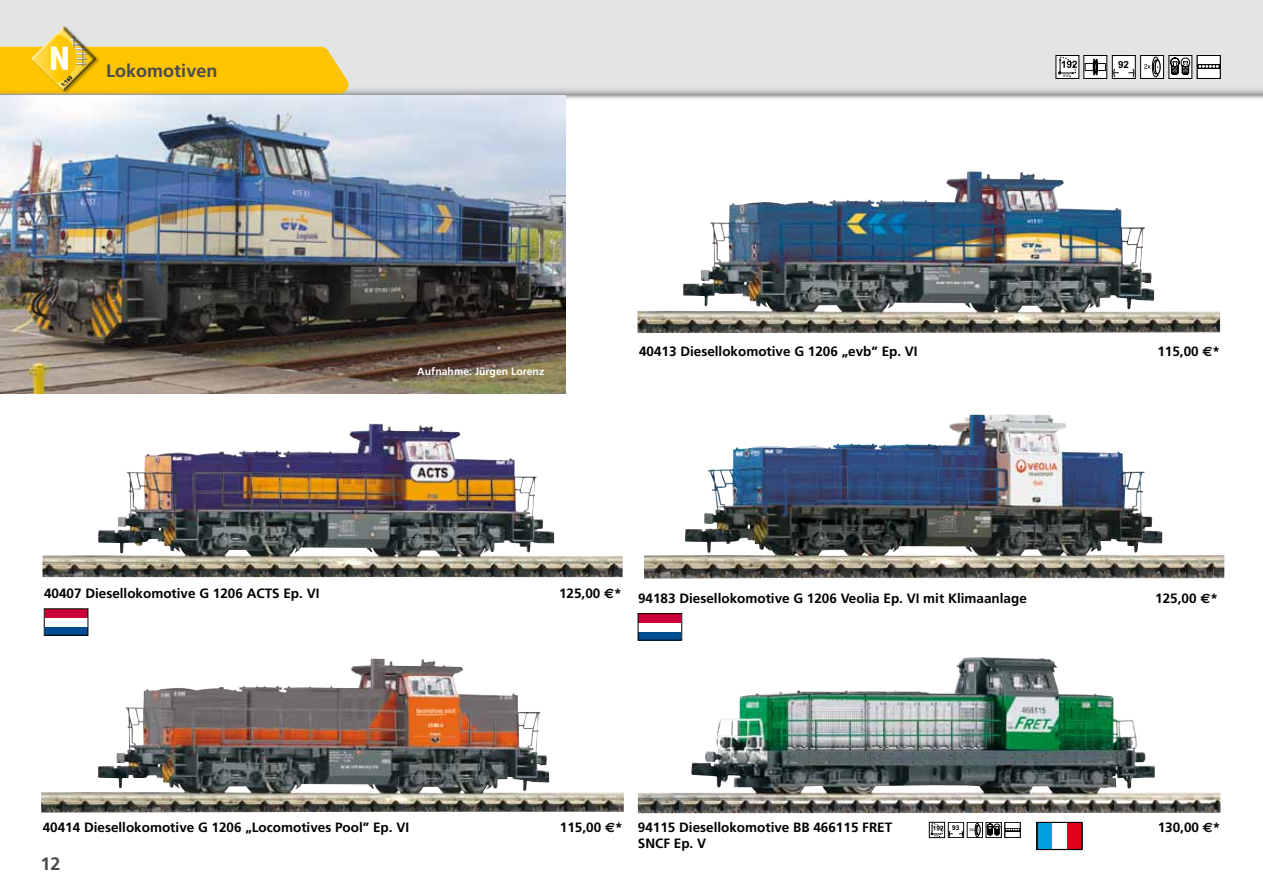
<style>
.page{position:relative;width:1263px;height:893px;background:#fff}
.page>*{position:absolute;margin:0;border:0;box-sizing:border-box;transform-origin:0 0}
.t1{font:700 18px "Frutiger";color:#4b4b4d}
.t2{font:700 13.5px "Frutiger";color:#000}
.t3{font:700 10.5px "Frutiger";color:#fff}
.t4{font:700 9.9px "Arial";color:#000}
.t5{font:700 6.6px "Arial";color:#000}
.t6{font:900 condensed 5.55px "Frutiger";color:#000}
.s1{font-family:"Euro Sans"}
</style>
<div class="page">
<div style="left:0;top:0;width:1263px;height:100px;background:#000;opacity:.5"></div>
<div style="left:0;top:0;width:1263px;height:94px;background:#e3e4e4"></div>
<svg style="left:0;top:26px;width:351px;height:68px"></svg>
<svg style="left:929px;top:822px;width:16px;height:16px"></svg>
<svg style="left:931px;top:823px;width:12px;height:14px"></svg>
<svg style="left:967px;top:822px;width:16px;height:16px"></svg>
<hr style="left:975px;top:823px;width:4px;height:13px;background:#2c2c2c;border-radius:50%">
<div style="left:975px;top:823px;width:5px;height:14px;border:1px solid #000;border-radius:50%"></div>
<svg style="left:969px;top:825px;width:11px;height:10px"></svg>
<svg style="left:986px;top:822px;width:15px;height:16px"></svg>
<svg style="left:987px;top:823px;width:13px;height:13px"></svg>
<div style="left:948px;top:822px;width:16px;height:16px;background:#fff;border:1px solid #000"></div>
<svg style="left:959px;top:830px;width:4px;height:7px"></svg>
<svg style="left:949px;top:830px;width:4px;height:7px"></svg>
<div style="left:1005px;top:822px;width:15px;height:16px;background:#fff;border:1px solid #000"></div>
<hr style="left:1005px;top:828px;width:15px;height:3px;background:#000">
<svg style="left:1006px;top:825px;width:13px;height:10px"></svg>
<div style="left:1037px;top:822px;width:15px;height:27px;background:#009ee0"></div>
<div style="left:1067px;top:822px;width:15px;height:27px;background:#e2001a"></div>
<div style="left:1037px;top:822px;width:45px;height:28px;border:1px solid #000"></div>
<img style="left:638px;top:657px;width:582px;height:156px">
<img style="left:41px;top:659px;width:583px;height:154px">
<img style="left:644px;top:414px;width:580px;height:165px">
<div style="left:638px;top:614px;width:43px;height:9px;background:#c90039"></div>
<div style="left:638px;top:632px;width:43px;height:8px;background:#004b92"></div>
<div style="left:638px;top:613px;width:44px;height:27px;border:1px solid #000"></div>
<img style="left:43px;top:424px;width:580px;height:153px">
<div style="left:45px;top:609px;width:43px;height:9px;background:#c90039"></div>
<div style="left:45px;top:627px;width:43px;height:8px;background:#004b92"></div>
<div style="left:44px;top:609px;width:44px;height:27px;border:1px solid #000"></div>
<img style="left:0;top:96px;width:566px;height:297px">
<img style="left:637px;top:172px;width:583px;height:161px">
<div style="left:1083px;top:55px;width:24px;height:24px;background:#fff;border:1px solid #000"></div>
<svg style="left:1084px;top:57px;width:22px;height:19px"></svg>
<div style="left:1140px;top:55px;width:24px;height:24px;background:#fff;border:1px solid #000"></div>
<div style="left:1152px;top:57px;width:8px;height:20px;border:1px solid #000;border-radius:50%"></div>
<svg style="left:1144px;top:59px;width:17px;height:15px"></svg>
<div style="left:1169px;top:56px;width:23px;height:22px;background:#fff"></div>
<div style="left:1169px;top:55px;width:23px;height:24px;border:1px solid #000"></div>
<svg style="left:1170px;top:57px;width:20px;height:19px"></svg>
<svg style="left:1056px;top:55px;width:23px;height:24px"></svg>
<svg style="left:1058px;top:56px;width:19px;height:21px"></svg>
<div style="left:1112px;top:56px;width:23px;height:22px;background:#fff"></div>
<div style="left:1112px;top:55px;width:23px;height:24px;border:1px solid #000"></div>
<svg style="left:1128px;top:68px;width:7px;height:10px"></svg>
<svg style="left:1113px;top:68px;width:6px;height:10px"></svg>
<div style="left:1197px;top:56px;width:23px;height:22px;background:#fff"></div>
<div style="left:1197px;top:55px;width:23px;height:24px;border:1px solid #000"></div>
<div style="left:1197px;top:64px;width:23px;height:5px;background:#000"></div>
<svg style="left:1198px;top:59px;width:21px;height:15px"></svg>
<p class="t6" style="left:60px;top:84px;width:14px;rotate:-45deg">1:160</p>
<h1 class="t1" style="left:106px;top:60px;width:113px">Lokomotiven</h1>
<p class="t4" style="left:1118px;top:58px;width:13px">92</p>
<p class="t2" style="left:44px;top:585px;width:277px">40407 Diesellokomotive G 1206 ACTS Ep. VI</p>
<p class="t3" style="left:417px;top:365px;width:128px">Aufnahme: Jürgen Lorenz</p>
<p class="t2" style="left:639px;top:343px;width:280px">40413 Diesellokomotive G 1206 „evb” Ep. VI</p>
<p class="t2" style="left:559px;top:585px;width:64px">125,00 <span class="s1">€</span>*</p>
<p class="t2" style="left:638px;top:590px;width:390px">94183 Diesellokomotive G 1206 Veolia Ep. VI mit Klimaanlage</p>
<p class="t2" style="left:43px;top:820px;width:368px">40414 Diesellokomotive G 1206 „Locomotives Pool” Ep. VI</p>
<h1 class="t1" style="left:41px;top:854px;width:22px">12</h1>
<p class="t2" style="left:560px;top:820px;width:64px">115,00 <span class="s1">€</span>*</p>
<p class="t2" style="left:638px;top:820px;width:256px">94115 Diesellokomotive BB 466115 FRET</p>
<p class="t5" style="left:952px;top:824px;width:9px">93</p>
<p class="t2" style="left:638px;top:836px;width:70px">SNCF Ep. V</p>
<p class="t2" style="left:1157px;top:343px;width:64px">115,00 <span class="s1">€</span>*</p>
<p class="t2" style="left:1155px;top:590px;width:64px">125,00 <span class="s1">€</span>*</p>
<p class="t2" style="left:1158px;top:820px;width:64px">130,00 <span class="s1">€</span>*</p>
</div>
